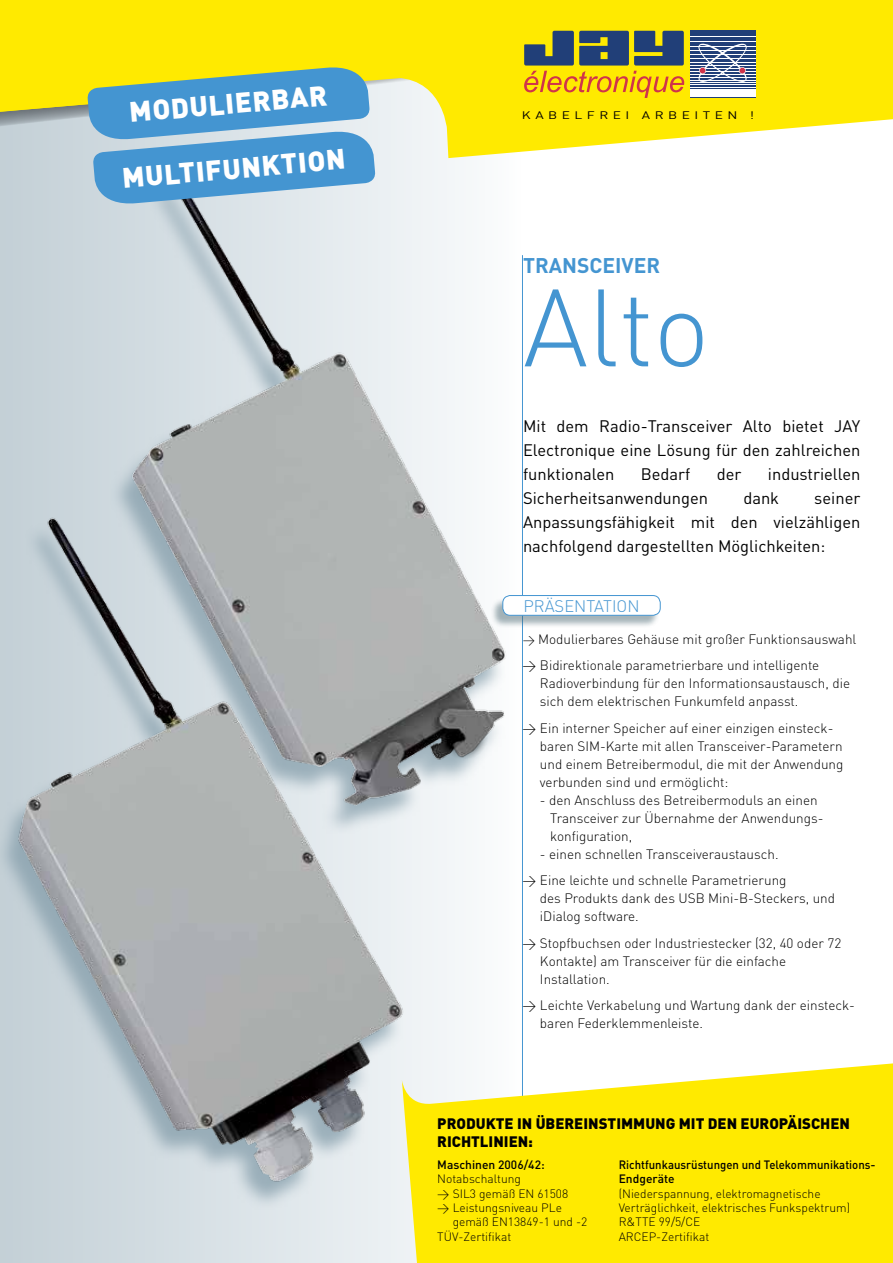
<style>
.page{position:relative;width:893px;height:1263px;background:#fff}
.page>*{position:absolute;margin:0;border:0;box-sizing:border-box;transform-origin:0 0}
.t1{font:300 108px "DIN";color:#4495d1}
.t2{font:900 27.9px "DIN";color:#fff}
.t3{font:700 21px "DIN";color:#4495d1}
.t4{font:16.5px/24px "DIN";color:#000;text-align:justify}
.t5{font:300 16.5px "DIN";color:#4495d1}
.t6{font:900 15px/18px "DIN";color:#000}
.t7{font:300 13.5px/18px "DIN";color:#000}
.t8{font:300 12px/14.4px "DIN";color:#000}
.t9{font:500 12px/14.4px "DIN";color:#000;scale:.95 1}
.t10{font:500 12px "DIN";color:#000}
.t11{font:10.8px "DIN";color:#000;scale:1.26 1}
.s1{font-size:12px}
</style>
<div class="page">
<div style="left:0;top:0;width:522px;height:1263px;background:linear-gradient(to right,#c2cfd6,#fafcfd)"></div>
<svg style="left:0;top:139px;width:666px;height:19px"></svg>
<svg style="left:0;top:0;width:893px;height:139px;background:#fbe816"></svg>
<svg style="left:690px;top:31px;width:65px;height:67px;fill:#213f78"></svg>
<hr style="left:690px;top:36px;width:65px;height:1px;background:#fff">
<hr style="left:690px;top:46px;width:65px;height:1px;background:#fff">
<hr style="left:690px;top:50px;width:65px;height:1px;background:#fff">
<hr style="left:690px;top:54px;width:65px;height:1px;background:#fff">
<hr style="left:690px;top:58px;width:65px;height:1px;background:#fff">
<hr style="left:690px;top:62px;width:65px;height:1px;background:#fff">
<hr style="left:690px;top:65px;width:65px;height:1px;background:#fff">
<hr style="left:690px;top:68px;width:65px;height:1px;background:#fff">
<hr style="left:690px;top:71px;width:65px;height:1px;background:#fff">
<hr style="left:690px;top:74px;width:65px;height:1px;background:#fff">
<hr style="left:690px;top:77px;width:65px;height:1px;background:#fff">
<hr style="left:690px;top:80px;width:65px;height:1px;background:#fff">
<hr style="left:690px;top:82px;width:65px;height:1px;background:#fff">
<hr style="left:690px;top:84px;width:65px;height:1px;background:#fff">
<hr style="left:690px;top:87px;width:65px;height:1px;background:#fff">
<hr style="left:690px;top:89px;width:65px;height:1px;background:#fff">
<hr style="left:690px;top:91px;width:65px;height:1px;background:#fff">
<hr style="left:690px;top:94px;width:65px;height:1px;background:#fff">
<hr style="left:690px;top:96px;width:65px;height:1px;background:#fff">
<hr style="left:690px;top:41px;width:65px;height:1px;background:#fff">
<svg style="left:698px;top:42px;width:50px;height:40px"></svg>
<svg style="left:524px;top:31px;width:160px;height:67px;background:#a19337"></svg>
<img style="left:43px;top:156px;width:511px;height:757px">
<hr style="left:522px;top:255px;width:1px;height:895px;background:#4495d1">
<svg style="left:402px;top:1059px;width:491px;height:204px;background:#feec1e"></svg>
<svg style="left:87px;top:64px;width:289px;height:143px;background:#73acc1"></svg>
<img style="left:0;top:457px;width:448px;height:785px">
<div style="left:491px;top:597px;width:168px;height:31px;background:#4b6872;opacity:.5"></div>
<div style="left:503px;top:595px;width:157px;height:20px;background:#fff;border-radius:8px"></div>
<div style="left:503px;top:595px;width:157px;height:20px;border:1px solid #4495d1;border-radius:8px"></div>
<h2 class="t2" style="left:128px;top:94px;width:200px;rotate:-5deg">MODULIERBAR</h2>
<h2 class="t2" style="left:121px;top:160px;width:225px;rotate:-5deg">MULTIFUNKTION</h2>
<p class="t11" style="left:522px;top:109px;width:21px">k abel</p>
<p class="t11" style="left:587px;top:109px;width:19px">f re</p>
<p class="t11" style="left:626px;top:109px;width:24px">i arbe</p>
<p class="t11" style="left:694px;top:109px;width:16px">i te</p>
<p class="t11" style="left:728px;top:109px;width:23px">n !</p>
<h3 class="t3" style="left:523px;top:251px;width:139px">TRANSCEIVER</h3>
<h1 class="t1" style="left:523px;top:261px;width:188px">Alto</h1>
<p class="t4" style="left:523px;top:414px;width:339px">Mit dem Radio-Transceiver Alto bietet JAY Electronique eine Lösung für den zahlreichen funktionalen</p>
<p class="t4" style="left:641px;top:462px;width:51px">Bedarf</p>
<p class="t4" style="left:717px;top:462px;width:26px">der</p>
<p class="t4" style="left:768px;top:462px;width:94px">industriellen</p>
<p class="t4" style="left:523px;top:486px;width:187px">Sicherheitsanwendungen</p>
<p class="t4" style="left:743px;top:486px;width:37px">dank</p>
<p class="t4" style="left:523px;top:486px;width:339px;text-indent:291px">seiner Anpassungsfähigkeit mit den vielzähligen nachfolgend dargestellten Möglichkeiten:</p>
<p class="t5" style="left:523px;top:596px;width:118px">PRÄSENTATION</p>
<p class="t7" style="left:523px;top:625px;width:335px;line-height:26.5px"><span class="s1">&gt;</span> Modulierbares Gehäuse mit großer Funktionsauswahl &gt; Bidirektionale parametrierbare und intelligente</p>
<p class="t7" style="left:540px;top:674px;width:312px">Radioverbindung für den Informationsaustausch, die sich dem elektrischen Funkumfeld anpasst.</p>
<p class="t7" style="left:540px;top:719px;width:305px;text-indent:-17px">&gt; Ein interner Speicher auf einer einzigen einsteck&shy;baren SIM-Karte mit allen Transceiver-Parametern und einem Betreibermodul, die mit der Anwendung verbunden sind und ermöglicht:</p>
<p class="t7" style="left:550px;top:791px;width:275px;text-indent:-10px">- den Anschluss des Betreibermoduls an einen<br>Transceiver zur Übernahme der Anwendungs&shy;konfiguration,</p>
<p class="t7" style="left:523px;top:840px;width:265px;line-height:26.5px;text-indent:17px">- einen schnellen Transceiveraustausch. &gt; Eine leichte und schnelle Parametrierung</p>
<p class="t7" style="left:540px;top:889px;width:297px">des Produkts dank des USB Mini-B-Steckers, und iDialog software.</p>
<p class="t7" style="left:540px;top:934px;width:303px;text-indent:-17px">&gt; Stopfbuchsen oder Industriestecker (32, 40 oder 72<br>Kontakte) am Transceiver für die einfache<br>Installation.</p>
<p class="t7" style="left:540px;top:996px;width:317px;text-indent:-17px">&gt; Leichte Verkabelung und Wartung dank der einsteck&shy;baren Federklemmenleiste.</p>
<p class="t6" style="left:437px;top:1113px;width:414px">PRODUKTE IN ÜBEREINSTIMMUNG MIT DEN EUROPÄISCHEN<br>RICHTLINIEN:</p>
<p class="t10" style="left:437px;top:1157px;width:109px">Maschinen 2006/42:</p>
<p class="t8" style="left:437px;top:1171px;width:85px">Notabschaltung</p>
<p class="t8" style="left:437px;top:1186px;width:132px">&gt; SIL3 gemäß EN 61508</p>
<p class="t8" style="left:437px;top:1200px;width:126px">&gt; Leistungsniveau PLe</p>
<p class="t8" style="left:453px;top:1215px;width:136px">gemäß EN13849-1 und -2</p>
<p class="t8" style="left:437px;top:1229px;width:76px">TÜV-Zertifikat</p>
<p class="t9" style="left:619px;top:1157px;width:272px">Richtfunkausrüstungen und Telekommunikations-<br>Endgeräte</p>
<p class="t8" style="left:619px;top:1186px;width:233px">(Niederspannung, elektromagnetische<br>Verträglichkeit, elektrisches Funkspektrum)<br>R&amp;TTE 99/5/CE<br>ARCEP-Zertifikat</p>
</div>
